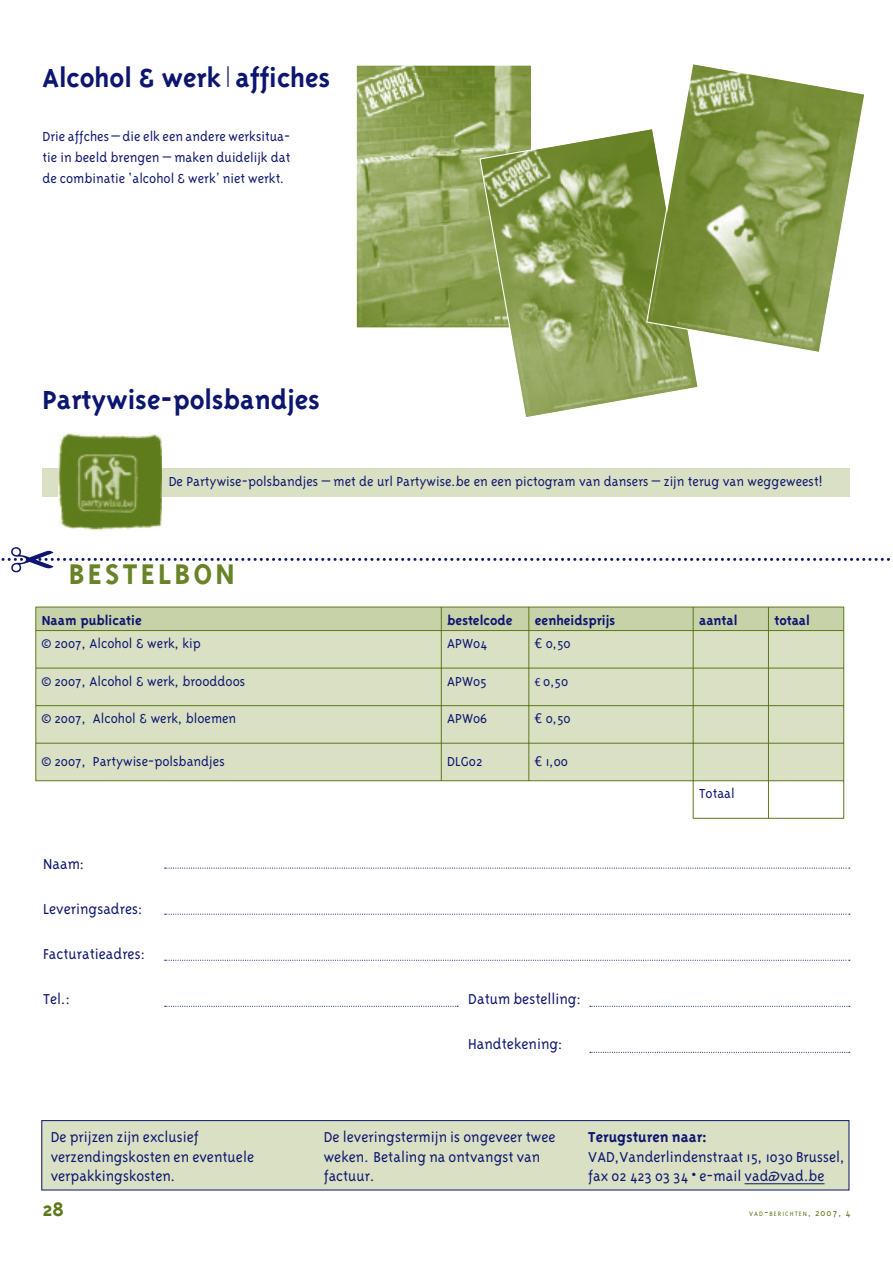
<style>
.page{position:relative;width:893px;height:1263px;background:#fff}
.page>*{position:absolute;margin:0;border:0;box-sizing:border-box;transform-origin:0 0}
.t1{font:700 32.7px "Triplex";letter-spacing:.1em;color:#698328}
.t2{font:700 30px "Triplex";color:#0d166f}
.t3{font:700 22.5px "Triplex";color:#5c7919}
.t4{font:300 16.5px/19.5px "Triplex";color:#0d166f}
.t5{font:700 16.5px "Triplex";color:#0d166f}
.t6{font:300 15px/21px "Triplex";color:#0d166f;text-align:justify}
.t7{font:700 15px "Triplex";color:#0d166f}
.t8{font:300 7.35px "Triplex";letter-spacing:.145em;color:#5c7919}
.s1{font-family:"ITC Officina Sans";font-weight:400}
.s2{font-family:"ITC Officina Sans";font-weight:400;font-size:12px}
.s3{font-size:10.5px}
</style>
<div class="page">
<div style="left:42px;top:1120px;width:807px;height:70px;background:#d9e0c4"></div>
<hr style="left:745px;top:1183px;width:79px;height:1px;background:#0d166f">
<div style="left:41px;top:1120px;width:808px;height:70px;border:1px solid #0d166f"></div>
<svg style="left:1px;top:547px;width:889px;height:25px"></svg>
<svg style="left:165px;top:867px;width:685px;height:2px"></svg>
<svg style="left:165px;top:914px;width:685px;height:1px"></svg>
<svg style="left:165px;top:960px;width:685px;height:1px"></svg>
<svg style="left:165px;top:1006px;width:293px;height:1px"></svg>
<svg style="left:590px;top:1052px;width:260px;height:1px"></svg>
<svg style="left:590px;top:1006px;width:260px;height:1px"></svg>
<div style="left:36px;top:631px;width:807px;height:149px;background:#d9e0c4"></div>
<svg style="left:36px;top:781px;width:657px;height:37px"></svg>
<div style="left:35px;top:607px;width:809px;height:23px;background:#c8d2a9"></div>
<hr style="left:35px;top:630px;width:406px;height:1px;background:#5c7919">
<hr style="left:35px;top:631px;width:1px;height:37px;background:#5c7919">
<hr style="left:441px;top:630px;width:88px;height:1px;background:#5c7919">
<hr style="left:441px;top:631px;width:1px;height:37px;background:#5c7919">
<hr style="left:529px;top:630px;width:164px;height:1px;background:#5c7919">
<hr style="left:528px;top:631px;width:1px;height:37px;background:#5c7919">
<hr style="left:693px;top:630px;width:75px;height:1px;background:#5c7919">
<hr style="left:693px;top:631px;width:1px;height:37px;background:#5c7919">
<hr style="left:768px;top:630px;width:76px;height:1px;background:#5c7919">
<hr style="left:768px;top:631px;width:1px;height:37px;background:#5c7919">
<hr style="left:843px;top:631px;width:1px;height:37px;background:#5c7919">
<hr style="left:35px;top:668px;width:1px;height:37px;background:#5c7919">
<hr style="left:441px;top:668px;width:1px;height:37px;background:#5c7919">
<hr style="left:528px;top:668px;width:1px;height:37px;background:#5c7919">
<hr style="left:693px;top:668px;width:1px;height:37px;background:#5c7919">
<hr style="left:768px;top:668px;width:1px;height:37px;background:#5c7919">
<hr style="left:843px;top:668px;width:1px;height:37px;background:#5c7919">
<hr style="left:35px;top:706px;width:1px;height:37px;background:#5c7919">
<hr style="left:441px;top:706px;width:1px;height:37px;background:#5c7919">
<hr style="left:528px;top:706px;width:1px;height:37px;background:#5c7919">
<hr style="left:693px;top:706px;width:1px;height:37px;background:#5c7919">
<hr style="left:768px;top:706px;width:1px;height:37px;background:#5c7919">
<hr style="left:843px;top:706px;width:1px;height:37px;background:#5c7919">
<hr style="left:35px;top:743px;width:1px;height:37px;background:#5c7919">
<hr style="left:441px;top:743px;width:1px;height:37px;background:#5c7919">
<hr style="left:528px;top:743px;width:1px;height:37px;background:#5c7919">
<hr style="left:693px;top:743px;width:1px;height:37px;background:#5c7919">
<hr style="left:768px;top:743px;width:1px;height:37px;background:#5c7919">
<hr style="left:843px;top:743px;width:1px;height:37px;background:#5c7919">
<hr style="left:693px;top:781px;width:1px;height:37px;background:#5c7919">
<hr style="left:768px;top:781px;width:1px;height:37px;background:#5c7919">
<hr style="left:843px;top:781px;width:1px;height:37px;background:#5c7919">
<hr style="left:35px;top:668px;width:809px;height:1px;background:#5c7919">
<hr style="left:35px;top:705px;width:809px;height:1px;background:#5c7919">
<hr style="left:35px;top:743px;width:809px;height:1px;background:#5c7919">
<hr style="left:35px;top:780px;width:809px;height:1px;background:#5c7919">
<hr style="left:693px;top:818px;width:75px;height:1px;background:#5c7919">
<hr style="left:768px;top:818px;width:76px;height:1px;background:#5c7919">
<img style="left:358px;top:67px;width:172px;height:259px">
<div style="left:356px;top:65px;width:176px;height:263px;border:1px solid #fff"></div>
<svg style="left:479px;top:127px;width:219px;height:290px;background:#9eaf71"></svg>
<svg style="left:645px;top:64px;width:220px;height:290px"></svg>
<div style="left:43px;top:468px;width:807px;height:28px;background:#d9e0c4"></div>
<img style="left:59px;top:433px;width:103px;height:98px">
<h2 class="t2" style="left:43px;top:66px;width:289px">Alcohol &amp; werk l affiches</h2>
<p class="t6" style="left:43px;top:127px;width:249px">Drie affches – die elk een andere werksitua&shy;tie in beeld brengen – maken duidelijk dat de combinatie ‘alcohol &amp; werk’ niet werkt.</p>
<h2 class="t2" style="left:43px;top:388px;width:279px">Partywise-polsbandjes</h2>
<p class="t6" style="left:169px;top:472px;width:656px">De Partywise-polsbandjes – met de url Partywise.be en een pictogram van dansers – zijn terug van weggeweest!</p>
<h1 class="t1" style="left:69px;top:561px;width:168px">BESTELBON</h1>
<p class="t7" style="left:42px;top:614px;width:102px">Naam publicatie</p>
<p class="t7" style="left:447px;top:614px;width:67px">bestelcode</p>
<p class="t7" style="left:535px;top:614px;width:82px">eenheidsprijs</p>
<p class="t7" style="left:699px;top:614px;width:40px">aantal</p>
<p class="t7" style="left:774px;top:614px;width:37px">totaal</p>
<p class="t6" style="left:42px;top:634px;width:161px">© 2007, Alcohol &amp; werk, kip</p>
<p class="t6" style="left:447px;top:634px;width:42px">APW04</p>
<p class="t6" style="left:535px;top:634px;width:37px"><span class="s1">€</span> 0,50</p>
<p class="t6" style="left:42px;top:672px;width:205px">© 2007, Alcohol &amp; werk, brooddoos</p>
<p class="t6" style="left:447px;top:672px;width:41px">APW05</p>
<p class="t6" style="left:535px;top:672px;width:35px"><span class="s2">€</span> 0,50</p>
<p class="t6" style="left:42px;top:709px;width:196px">© 2007, Alcohol &amp; werk, bloemen</p>
<p class="t6" style="left:447px;top:709px;width:42px">APW06</p>
<p class="t6" style="left:535px;top:709px;width:37px"><span class="s1">€</span> 0,50</p>
<p class="t6" style="left:42px;top:752px;width:184px">© 2007, Partywise-polsbandjes</p>
<p class="t6" style="left:447px;top:752px;width:37px">DLG02</p>
<p class="t6" style="left:535px;top:752px;width:35px"><span class="s1">€</span> 1,00</p>
<p class="t6" style="left:699px;top:784px;width:37px">Totaal</p>
<p class="t4" style="left:43px;top:855px;width:43px">Naam:</p>
<p class="t4" style="left:43px;top:900px;width:101px">Leveringsadres:</p>
<p class="t4" style="left:43px;top:945px;width:104px">Facturatieadres:</p>
<p class="t4" style="left:43px;top:990px;width:29px">Tel.:</p>
<p class="t4" style="left:468px;top:990px;width:115px">Datum bestelling:</p>
<p class="t4" style="left:468px;top:1035px;width:96px">Handtekening:</p>
<p class="t4" style="left:51px;top:1128px;width:205px">De prijzen zijn exclusief verzendingskosten en eventuele verpakkingskosten.</p>
<p class="t4" style="left:324px;top:1128px;width:233px">De leveringstermijn is ongeveer twee weken. Betaling na ontvangst van factuur.</p>
<p class="t5" style="left:588px;top:1131px;width:120px">Terugsturen naar:</p>
<p class="t4" style="left:588px;top:1148px;width:258px">VAD,Vanderlindenstraat 15, 1030 Brussel, fax 02 423 03 34 • e-mail vad@vad.be</p>
<h3 class="t3" style="left:43px;top:1201px;width:23px">28</h3>
<p class="t8" style="left:749px;top:1211px;width:103px">VAD<span class="s3">-</span>BERICHTEN<span class="s3">, 2007, 4</span></p>
</div>
